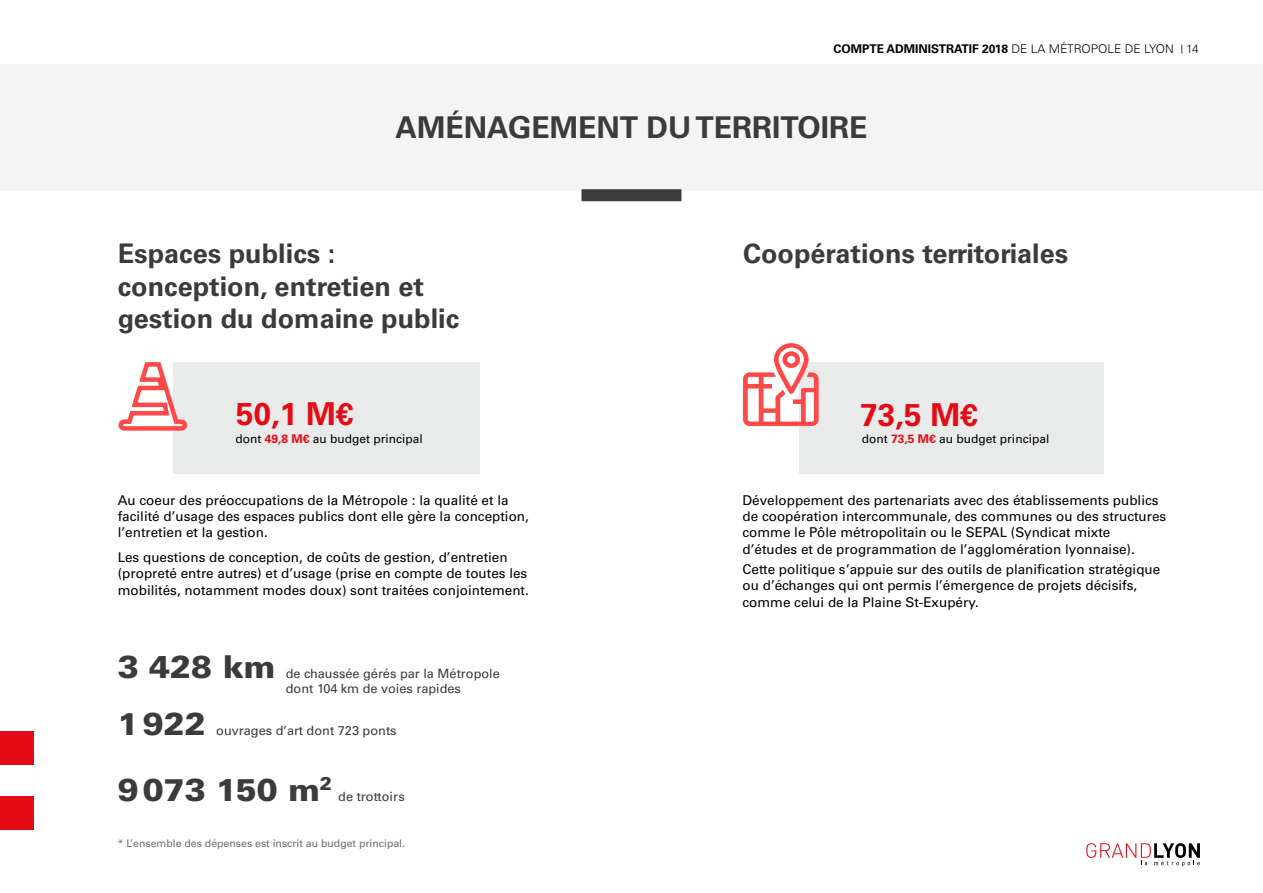
<style>
.page{position:relative;width:1263px;height:893px;background:#fff}
.page>*{position:absolute;margin:0;border:0;box-sizing:border-box;transform-origin:0 0}
.t1{font:900 31.5px "Univers LT Std";color:#3b3b3b}
.t2{font:700 31.5px "Univers LT Std";color:#e50b14}
.t3{font:700 30px "Univers LT Std";color:#3b3b3b}
.t4{font:700 27px/32.4px "Univers LT Std";color:#3b3b3b}
.Texte_8_5_justif_noi{font:13.5px/16.2px "Univers LT Std";color:#000}
.t5{font:12.75px/15.3px "Univers LT Std";color:#3b3b3b}
.Texte_11_noir{font:12px "Univers LT Std";color:#000}
.t6{font:700 12px "Univers LT Std";color:#000}
.t7{font:10.5px "Univers LT Std";color:#6a6c6c}
.s1{font-weight:300}
.s2{font-weight:700;color:#e50b14}
</style>
<div class="page">
<div style="left:0;top:732px;width:33px;height:33px;background:#e50b14"></div>
<div style="left:0;top:796px;width:33px;height:33px;background:#e50b14"></div>
<svg style="left:1086px;top:843px;width:114px;height:23px"></svg>
<div style="left:173px;top:363px;width:306px;height:111px;background:#e9eaea"></div>
<div style="left:800px;top:363px;width:304px;height:111px;background:#e9eaea"></div>
<svg style="left:118px;top:362px;width:71px;height:69px"></svg>
<svg style="left:743px;top:343px;width:76px;height:83px"></svg>
<div style="left:0;top:64px;width:1263px;height:126px;background:#f4f4f4"></div>
<div style="left:581px;top:189px;width:100px;height:12px;background:#3b3b3b"></div>
<p class="t6" style="left:833px;top:42px;width:367px">COMPTE ADMINISTRATIF 2018 <span class="s1">DE LA MÉTROPOLE DE LYON 14</span></p>
<p class="t3" style="left:395px;top:110px;width:474px">AMÉNAGEMENT DU TERRITOIRE</p>
<p class="t4" style="left:118px;top:238px;width:343px">Espaces publics : conception, entretien et gestion du domaine public</p>
<p class="t4" style="left:743px;top:238px;width:327px">Coopérations territoriales</p>
<p class="t2" style="left:236px;top:395px;width:119px">50,1 M€</p>
<p class="Texte_11_noir" style="left:235px;top:432px;width:189px">dont <span class="s2">49,8 M€</span> au budget principal</p>
<p class="Texte_11_noir" style="left:862px;top:432px;width:189px">dont <span class="s2">73,5 M€</span> au budget principal</p>
<p class="t2" style="left:860px;top:396px;width:119px">73,5 M€</p>
<p class="Texte_8_5_justif_noi" style="left:118px;top:492px;width:413px">Au coeur des préoccupations de la Métropole : la qualité et la facilité d’usage des espaces publics dont elle gère la conception, l’entretien et la gestion.</p>
<p class="Texte_8_5_justif_noi" style="left:118px;top:549px;width:413px">Les questions de conception, de coûts de gestion, d’entretien (propreté entre autres) et d’usage (prise en compte de toutes les mobilités, notamment modes doux) sont traitées conjointement.</p>
<p class="t1" style="left:118px;top:647px;width:159px">3 428 km</p>
<p class="t5" style="left:286px;top:666px;width:216px">de chaussée gérés par la Métropole dont 104 km de voies rapides</p>
<p class="t1" style="left:118px;top:704px;width:89px">1922</p>
<p class="t5" style="left:216px;top:723px;width:182px">ouvrages d’art dont 723 ponts</p>
<p class="t1" style="left:118px;top:770px;width:216px">9073 150 m<sup>2</sup></p>
<p class="t5" style="left:338px;top:789px;width:68px">de trottoirs</p>
<p class="t7" style="left:118px;top:837px;width:289px">* L’ensemble des dépenses est inscrit au budget principal.</p>
<p class="Texte_8_5_justif_noi" style="left:742px;top:492px;width:425px">Développement des partenariats avec des établissements publics de coopération intercommunale, des communes ou des structures comme le Pôle métropolitain ou le SEPAL (Syndicat mixte d’études et de programmation de l’agglomération lyonnaise).</p>
<p class="Texte_8_5_justif_noi" style="left:742px;top:561px;width:419px">Cette politique s’appuie sur des outils de planification stratégique ou d’échanges qui ont permis l’émergence de projets décisifs, comme celui de la Plaine St-Exupéry.</p>
</div>
